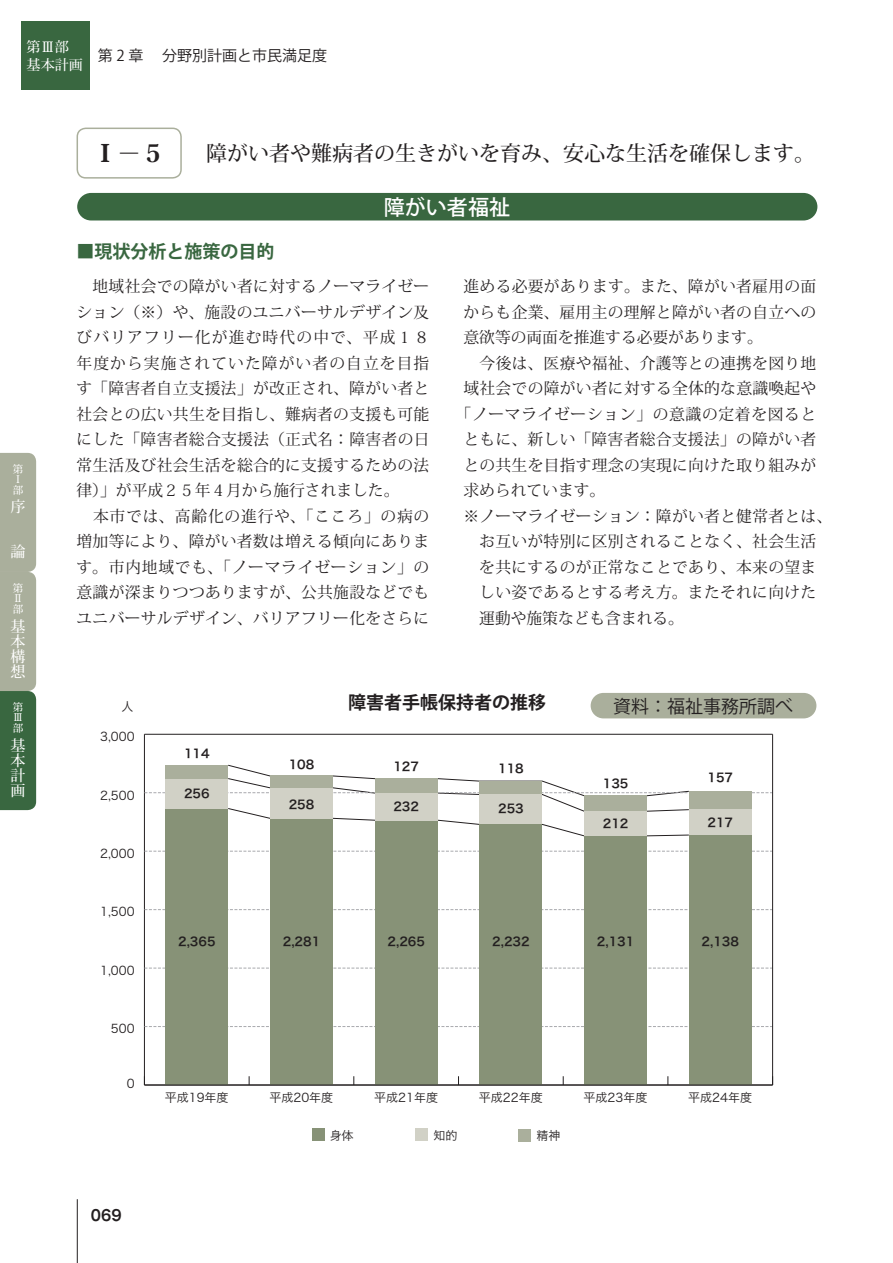
<style>
.page{position:relative;width:893px;height:1263px;background:#fff}
.page>*{position:absolute;margin:0;border:0;box-sizing:border-box;transform-origin:0 0}
.t1{font:800 24px "Koz Min Pro";color:#231f20}
.t2{font:500 21px "Koz Min Pro";color:#231f20}
.t3{font:500 21px "Koz Go Pro";color:#fff}
.t4{font:700 18px "Koz Go Pro";color:#396740}
.t5{font:700 18px "Koz Go Pro";color:#231f20}
.t6{font:18px "Koz Go Pro";color:#231f20}
.t7{font:15.75px/25.5px "Koz Min Pro";letter-spacing:.02em;color:#231f20;text-align:justify}
.t8{font:15.75px "Koz Min Pro";letter-spacing:.045em;color:#231f20}
.t9{font:15.75px "Koz Min Pro";color:#231f20}
.t10{font:15px "Koz Go Pro";color:#231f20}
.t11{font:500 15px/15px "Koz Min Pro";color:#fff;text-align:justify}
.t12{font:700 15px "Gothic MB101 Pro De";color:#231f20;scale:.9 1}
.t13{font:500 14.1px "Koz Min Pro";color:#fff}
.t14{font:12px "Hira Kaku Pro W3";color:#231f20}
.t15{font:12px "Hira Kaku Pro W6";color:#231f20}
.t16{font:500 10.5px/10.5px "Koz Min Pro";color:#fff}
</style>
<div class="page">
<hr style="left:77px;top:1199px;width:1px;height:64px;background:#231f20">
<svg style="left:0;top:453px;width:36px;height:357px;background:#84977d"></svg>
<div style="left:21px;top:21px;width:68px;height:69px;background:#396740"></div>
<div style="left:77px;top:128px;width:105px;height:51px;border:2px solid #aaaf9c;border-radius:9px"></div>
<hr style="left:144px;top:734px;width:1px;height:351px;background:#231f20">
<svg style="left:144px;top:1026px;width:628px;height:1px"></svg>
<svg style="left:144px;top:968px;width:628px;height:1px"></svg>
<svg style="left:144px;top:909px;width:628px;height:1px"></svg>
<svg style="left:144px;top:851px;width:628px;height:1px"></svg>
<svg style="left:144px;top:764px;width:628px;height:72px"></svg>
<hr style="left:144px;top:734px;width:629px;height:1px;background:#231f20">
<div style="left:165px;top:808px;width:63px;height:277px;background:#879277"></div>
<div style="left:270px;top:818px;width:63px;height:267px;background:#879277"></div>
<div style="left:375px;top:820px;width:63px;height:265px;background:#879277"></div>
<div style="left:479px;top:824px;width:63px;height:261px;background:#879277"></div>
<div style="left:584px;top:836px;width:63px;height:249px;background:#879277"></div>
<div style="left:689px;top:835px;width:63px;height:250px;background:#879277"></div>
<div style="left:165px;top:765px;width:63px;height:13px;background:#aaaf9c"></div>
<div style="left:270px;top:775px;width:63px;height:13px;background:#aaaf9c"></div>
<div style="left:375px;top:778px;width:63px;height:15px;background:#aaaf9c"></div>
<div style="left:479px;top:781px;width:63px;height:13px;background:#aaaf9c"></div>
<div style="left:584px;top:795px;width:63px;height:16px;background:#aaaf9c"></div>
<div style="left:689px;top:791px;width:63px;height:19px;background:#aaaf9c"></div>
<div style="left:165px;top:778px;width:63px;height:30px;background:#d1d1c6"></div>
<div style="left:270px;top:788px;width:63px;height:30px;background:#d1d1c6"></div>
<div style="left:375px;top:793px;width:63px;height:27px;background:#d1d1c6"></div>
<div style="left:479px;top:794px;width:63px;height:30px;background:#d1d1c6"></div>
<div style="left:584px;top:811px;width:63px;height:25px;background:#d1d1c6"></div>
<div style="left:689px;top:810px;width:63px;height:25px;background:#d1d1c6"></div>
<hr style="left:144px;top:1085px;width:629px;height:1px;background:#231f20">
<div style="left:312px;top:1128px;width:13px;height:13px;background:#879277"></div>
<div style="left:415px;top:1128px;width:13px;height:13px;background:#d1d1c6"></div>
<div style="left:518px;top:1128px;width:13px;height:13px;background:#aaaf9c"></div>
<hr style="left:772px;top:734px;width:1px;height:351px;background:#231f20">
<div style="left:591px;top:693px;width:225px;height:25px;background:#aaaf9c;border-radius:13px"></div>
<div style="left:77px;top:193px;width:740px;height:27px;background:#396740;border-radius:14px"></div>
<p class="t13" style="left:27px;top:37px;width:44px">第Ⅲ部</p>
<p class="t13" style="left:27px;top:55px;width:58px">基本計画</p>
<p class="t10" style="left:98px;top:46px;width:231px">第 2 章　 分野別計画と市民満足度</p>
<p class="t1" style="left:93px;top:135px;width:73px">Ⅰ－５</p>
<p class="t2" style="left:206px;top:138px;width:610px">障がい者や難病者の生きがいを育み、安心な生活を確保します。</p>
<p class="t3" style="left:384px;top:194px;width:127px">障がい者福祉</p>
<p class="t16" style="left:13px;top:463px;width:12px">第<br>Ⅰ部</p>
<p class="t11" style="left:11px;top:499px;width:16px">序</p>
<p class="t11" style="left:11px;top:544px;width:16px">論</p>
<p class="t16" style="left:13px;top:582px;width:12px">第<br>Ⅱ部</p>
<p class="t11" style="left:11px;top:618px;width:16px">基本構想</p>
<p class="t16" style="left:13px;top:701px;width:12px;text-align:justify">第Ⅲ部</p>
<p class="t11" style="left:11px;top:737px;width:16px">基本計画</p>
<p class="t4" style="left:77px;top:240px;width:200px">■現状分析と施策の目的</p>
<p class="t7" style="left:77px;top:273px;width:355px">　地域社会での障がい者に対するノーマライゼーション（※）や、施設のユニバーサルデザイン及びバリアフリー化が進む時代の中で、平成１８年度から実施されていた障がい者の自立を目指す「障害者自立支援法」が改正され、障がい者と社会との広い共生を目指し、難病者の支援も可能にした「障害者総合支援法（正式名：障害者の日常生活及び社会生活を総合的に支援するための法律）」が平成２５年４月から施行されました。</p>
<p class="t7" style="left:77px;top:503px;width:354px">　本市では、高齢化の進行や、「こころ」の病の増加等により、障がい者数は増える傾向にあります。市内地域でも、「ノーマライゼーション」の意識が深まりつつありますが、公共施設などでもユニバーサルデザイン、バリアフリー化をさらに</p>
<p class="t7" style="left:463px;top:273px;width:354px">進める必要があります。また、障がい者雇用の面からも企業、雇用主の理解と障がい者の自立への意欲等の両面を推進する必要があります。</p>
<p class="t7" style="left:463px;top:350px;width:354px">　今後は、医療や福祉、介護等との連携を図り地</p>
<p class="t7" style="left:463px;top:375px;width:354px">域社会での障がい者に対する全体的な意識喚起や</p>
<p class="t8" style="left:456px;top:403px;width:362px">「ノーマライゼーション」の意識の定着を図ると</p>
<p class="t7" style="left:463px;top:426px;width:354px">ともに、新しい「障害者総合支援法」の障がい者</p>
<p class="t7" style="left:463px;top:452px;width:354px">との共生を目指す理念の実現に向けた取り組みが</p>
<p class="t9" style="left:463px;top:479px;width:143px">求められています。</p>
<p class="t7" style="left:479px;top:503px;width:354px;text-align:left;text-indent:-16px">※ノーマライゼーション：障がい者と健常者とは、お互いが特別に区別されることなく、社会生活を共にするのが正常なことであり、本来の望ましい姿であるとする考え方。またそれに向けた運動や施策なども含まれる。</p>
<p class="t14" style="left:122px;top:696px;width:13px">人</p>
<p class="t14" style="left:100px;top:726px;width:36px">3,000</p>
<p class="t14" style="left:100px;top:784px;width:36px">2,500</p>
<p class="t14" style="left:100px;top:843px;width:36px">2,000</p>
<p class="t14" style="left:100px;top:901px;width:36px">1,500</p>
<p class="t14" style="left:100px;top:960px;width:36px">1,000</p>
<p class="t14" style="left:111px;top:1018px;width:25px">500</p>
<p class="t14" style="left:127px;top:1072px;width:9px">0</p>
<p class="t12" style="left:91px;top:1203px;width:36px">069</p>
<p class="t15" style="left:184px;top:743px;width:27px">114</p>
<p class="t15" style="left:184px;top:783px;width:27px">256</p>
<p class="t5" style="left:348px;top:690px;width:199px">障害者手帳保持者の推移</p>
<p class="t6" style="left:613px;top:694px;width:181px">資料：福祉事務所調べ</p>
<p class="t15" style="left:289px;top:753px;width:27px">108</p>
<p class="t15" style="left:393px;top:755px;width:27px">127</p>
<p class="t15" style="left:498px;top:757px;width:27px">118</p>
<p class="t15" style="left:289px;top:794px;width:27px">258</p>
<p class="t15" style="left:393px;top:796px;width:27px">232</p>
<p class="t15" style="left:498px;top:798px;width:27px">253</p>
<p class="t15" style="left:603px;top:772px;width:27px">135</p>
<p class="t15" style="left:707px;top:767px;width:27px">157</p>
<p class="t15" style="left:603px;top:813px;width:27px">212</p>
<p class="t15" style="left:707px;top:811px;width:27px">217</p>
<p class="t15" style="left:178px;top:930px;width:39px">2,365</p>
<p class="t15" style="left:283px;top:930px;width:39px">2,281</p>
<p class="t15" style="left:388px;top:930px;width:39px">2,265</p>
<p class="t15" style="left:492px;top:930px;width:39px">2,232</p>
<p class="t15" style="left:597px;top:930px;width:39px">2,131</p>
<p class="t15" style="left:702px;top:930px;width:39px">2,138</p>
<p class="t14" style="left:165px;top:1087px;width:65px">平成19年度</p>
<p class="t14" style="left:270px;top:1087px;width:65px">平成20年度</p>
<p class="t14" style="left:374px;top:1087px;width:65px">平成21年度</p>
<p class="t14" style="left:479px;top:1087px;width:65px">平成22年度</p>
<p class="t14" style="left:584px;top:1087px;width:65px">平成23年度</p>
<p class="t14" style="left:330px;top:1125px;width:25px">身体</p>
<p class="t14" style="left:433px;top:1125px;width:25px">知的</p>
<p class="t14" style="left:536px;top:1125px;width:25px">精神</p>
<p class="t14" style="left:688px;top:1087px;width:65px">平成24年度</p>
</div>
